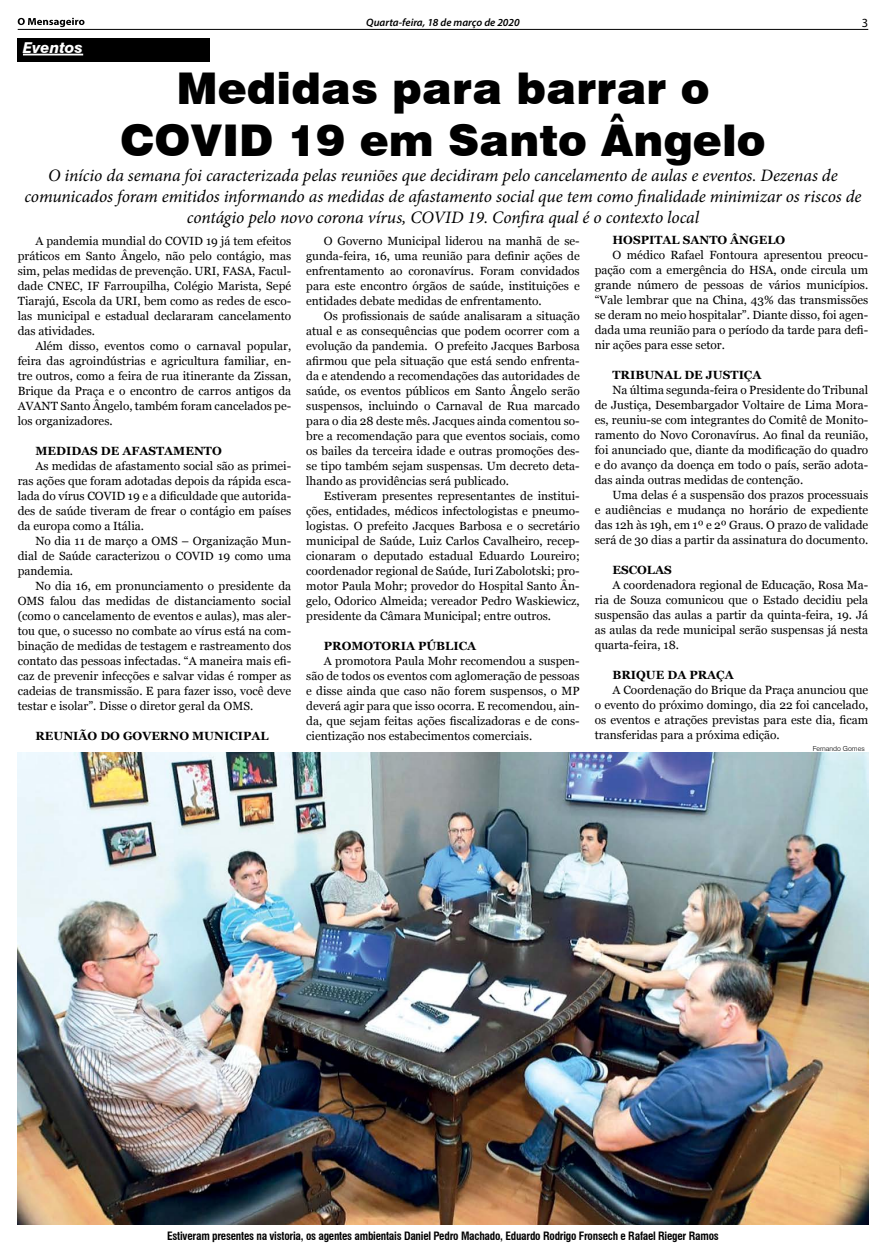
<style>
.page{position:relative;width:886px;height:1258px;background:#fff}
.page>*{position:absolute;margin:0;border:0;box-sizing:border-box;transform-origin:0 0}
.t1{font:900 43.75px/52.5px "Swiss 721 BT";color:#000;text-align:center}
.t2{font:italic 17.5px/21px "Minion Pro";letter-spacing:-.005em;color:#000;text-align:center}
.t3{font:italic 800 15px "Swiss 721 BT";color:#fff}
.t4{font:12.5px "Myriad Pro";color:#000}
.t5{font:11.88px/15px "Georgia";color:#000;text-align:justify}
.t6{font:700 11.88px "Georgia";color:#000}
.t7{font:700 condensed 11.25px "Swiss 721 BT";letter-spacing:-.02em;color:#000}
.t8{font:italic 600 10.75px "Myriad Pro";color:#000}
.t9{font:300 6.88px "Swiss 721 BT";color:#000}
</style>
<div class="page">
<svg style="left:18px;top:18px;width:66px;height:9px"></svg>
<hr style="left:18px;top:29px;width:850px;height:1px;background:#000">
<div style="left:18px;top:38px;width:192px;height:23px;background:#000"></div>
<hr style="left:23px;top:54px;width:60px;height:1px;background:#fff">
<img style="left:18px;top:753px;width:850px;height:471px">
<p class="t3" style="left:23px;top:39px;width:62px">Eventos</p>
<p class="t8" style="left:366px;top:15px;width:155px">Quarta-feira, 18 de março de 2020</p>
<p class="t4" style="left:862px;top:15px;width:8px">3</p>
<h1 class="t1" style="left:120px;top:62px;width:647px">Medidas para barrar o<br>COVID 19 em Santo Ângelo</h1>
<p class="t2" style="left:24px;top:165px;width:839px">O início da semana foi caracterizada pelas reuniões que decidiram pelo cancelamento de aulas e eventos. Dezenas de comunicados foram emitidos informando as medidas de afastamento social que tem como finalidade minimizar os riscos de contágio pelo novo corona vírus, COVID 19. Confira qual é o contexto local</p>
<p class="t5" style="left:18px;top:233px;width:275px;text-indent:18px">A pandemia mundial do COVID 19 já tem efeitos práticos em Santo Ângelo, não pelo contágio, mas sim, pelas medidas de prevenção. URI, FASA, Facul&shy;dade CNEC, IF Farroupilha, Colégio Marista, Sepé Tiarajú, Escola da URI, bem como as redes de esco&shy;las municipal e estadual declararam cancelamento das atividades.</p>
<p class="t5" style="left:18px;top:338px;width:275px;text-indent:18px">Além disso, eventos como o carnaval popular, feira das agroindústrias e agricultura familiar, en&shy;tre outros, como a feira de rua itinerante da Zissan, Brique da Praça e o encontro de carros antigos da AVANT Santo Ângelo, também foram cancelados pe&shy;los organizadores.</p>
<p class="t6" style="left:35px;top:443px;width:188px">MEDIDAS DE AFASTAMENTO</p>
<p class="t5" style="left:18px;top:458px;width:275px;text-indent:18px">As medidas de afastamento social são as primei&shy;ras ações que foram adotadas depois da rápida esca&shy;lada do vírus COVID 19 e a dificuldade que autorida&shy;des de saúde tiveram de frear o contágio em países da europa como a Itália.</p>
<p class="t5" style="left:18px;top:533px;width:275px;text-indent:18px">No dia 11 de março a OMS – Organização Mun&shy;dial de Saúde caracterizou o COVID 19 como uma pandemia.</p>
<p class="t5" style="left:18px;top:578px;width:275px;text-indent:18px">No dia 16, em pronunciamento o presidente da OMS falou das medidas de distanciamento social (como o cancelamento de eventos e aulas), mas aler&shy;tou que, o sucesso no combate ao vírus está na com&shy;binação de medidas de testagem e rastreamento dos contato das pessoas infectadas. “A maneira mais efi&shy;caz de prevenir infecções e salvar vidas é romper as cadeias de transmissão. E para fazer isso, você deve testar e isolar”. Disse o diretor geral da OMS.</p>
<p class="t6" style="left:35px;top:728px;width:235px">REUNIÃO DO GOVERNO MUNICIPAL</p>
<p class="t6" style="left:612px;top:233px;width:174px">HOSPITAL SANTO ÂNGELO</p>
<p class="t5" style="left:595px;top:248px;width:275px;text-indent:18px">O médico Rafael Fontoura apresentou preocu&shy;pação com a emergência do HSA, onde circula um grande número de pessoas de vários municípios. “Vale lembrar que na China, 43% das transmissões se deram no meio hospitalar”. Diante disso, foi agen&shy;dada uma reunião para o período da tarde para defi&shy;nir ações para esse setor.</p>
<p class="t6" style="left:612px;top:368px;width:150px">TRIBUNAL DE JUSTIÇA</p>
<p class="t5" style="left:595px;top:383px;width:275px;text-indent:18px">Na última segunda-feira o Presidente do Tribunal de Justiça, Desembargador Voltaire de Lima Mora&shy;es, reuniu-se com integrantes do Comitê de Monito&shy;ramento do Novo Coronavírus. Ao final da reunião, foi anunciado que, diante da modificação do quadro e do avanço da doença em todo o país, serão adota&shy;das ainda outras medidas de contenção.</p>
<p class="t5" style="left:595px;top:488px;width:275px;text-indent:18px">Uma delas é a suspensão dos prazos processuais e audiências e mudança no horário de expediente das 12h às 19h, em 1º e 2º Graus. O prazo de validade será de 30 dias a partir da assinatura do documento.</p>
<p class="t6" style="left:612px;top:563px;width:61px">ESCOLAS</p>
<p class="t5" style="left:595px;top:578px;width:275px;text-indent:18px">A coordenadora regional de Educação, Rosa Ma&shy;ria de Souza comunicou que o Estado decidiu pela suspensão das aulas a partir da quinta-feira, 19. Já as aulas da rede municipal serão suspensas já nesta quarta-feira, 18.</p>
<p class="t6" style="left:612px;top:668px;width:123px">BRIQUE DA PRAÇA</p>
<p class="t5" style="left:595px;top:683px;width:275px;text-indent:18px">A Coordenação do Brique da Praça anunciou que o evento do próximo domingo, dia 22 foi cancelado, os eventos e atrações previstas para este dia, ficam transferidas para a próxima edição.</p>
<p class="t5" style="left:306px;top:233px;width:275px;text-indent:18px">O Governo Municipal liderou na manhã de se&shy;gunda-feira, 16, uma reunião para definir ações de enfrentamento ao coronavírus. Foram convidados para este encontro órgãos de saúde, instituições e entidades debate medidas de enfrentamento.</p>
<p class="t5" style="left:306px;top:308px;width:275px;text-indent:18px">Os profissionais de saúde analisaram a situação atual e as consequências que podem ocorrer com a evolução da pandemia. O prefeito Jacques Barbosa afirmou que pela situação que está sendo enfrenta&shy;da e atendendo a recomendações das autoridades de saúde, os eventos públicos em Santo Ângelo serão suspensos, incluindo o Carnaval de Rua marcado para o dia 28 deste mês. Jacques ainda comentou so&shy;bre a recomendação para que eventos sociais, como os bailes da terceira idade e outras promoções des&shy;se tipo também sejam suspensas. Um decreto deta&shy;lhando as providências será publicado.</p>
<p class="t5" style="left:306px;top:488px;width:275px;text-indent:18px">Estiveram presentes representantes de institui&shy;ções, entidades, médicos infectologistas e pneumo&shy;logistas. O prefeito Jacques Barbosa e o secretário municipal de Saúde, Luiz Carlos Cavalheiro, recep&shy;cionaram o deputado estadual Eduardo Loureiro; coordenador regional de Saúde, Iuri Zabolotski; pro&shy;motor Paula Mohr; provedor do Hospital Santo Ân&shy;gelo, Odorico Almeida; vereador Pedro Waskiewicz, presidente da Câmara Municipal; entre outros.</p>
<p class="t6" style="left:324px;top:638px;width:154px">PROMOTORIA PÚBLICA</p>
<p class="t5" style="left:306px;top:653px;width:275px;text-indent:18px">A promotora Paula Mohr recomendou a suspen&shy;são de todos os eventos com aglomeração de pessoas e disse ainda que caso não forem suspensos, o MP deverá agir para que isso ocorra. E recomendou, ain&shy;da, que sejam feitas ações fiscalizadoras e de cons&shy;cientização nos estabecimentos comerciais.</p>
<p class="t9" style="left:813px;top:744px;width:54px">Fernando Gomes</p>
<p class="t7" style="left:167px;top:1229px;width:553px">Estiveram presentes na vistoria, os agentes ambientais Daniel Pedro Machado, Eduardo Rodrigo Fronsech e Rafael Rieger Ramos</p>
</div>
